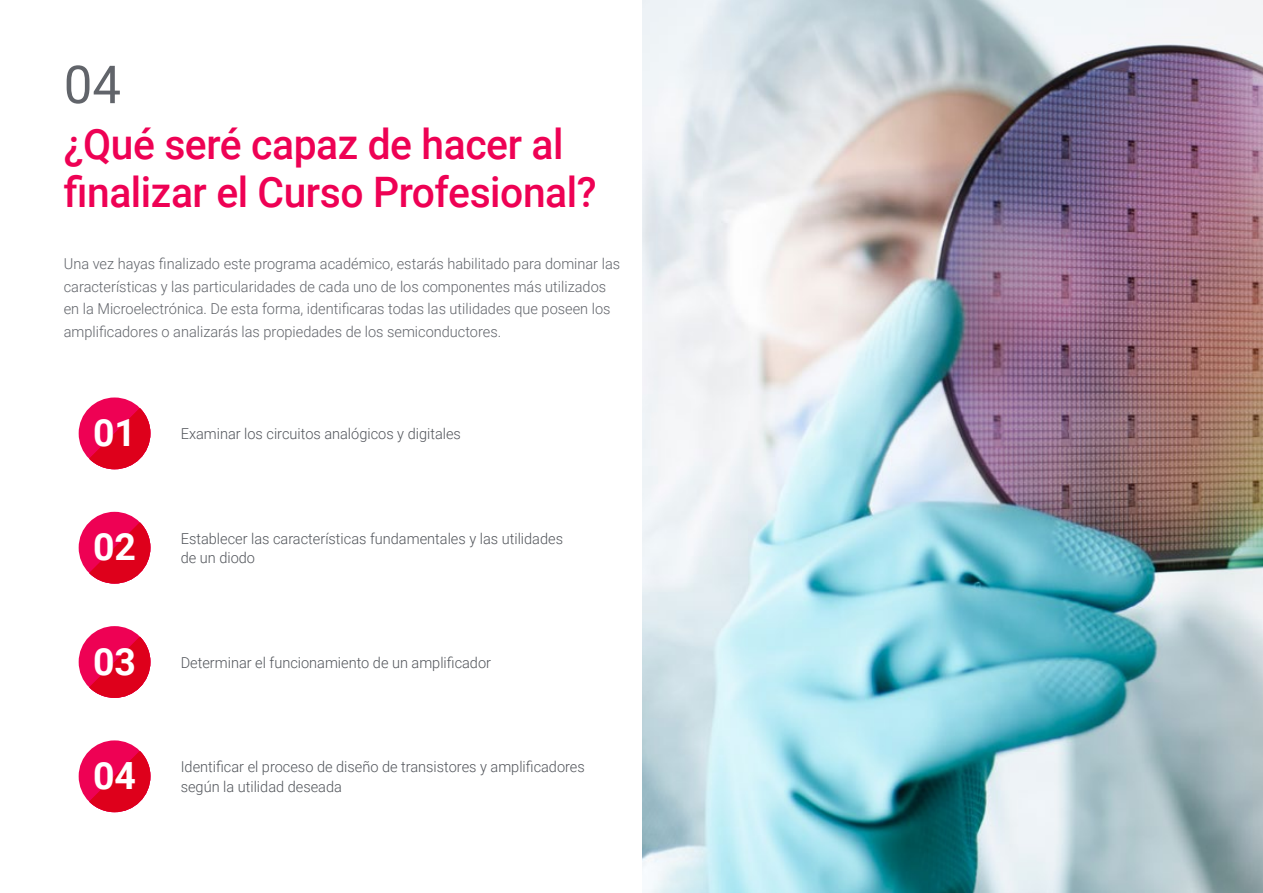
<style>
.page{position:relative;width:1263px;height:893px;background:#fff}
.page>*{position:absolute;margin:0;border:0;box-sizing:border-box;transform-origin:0 0}
.t1{font:52.5px "Roboto";color:#61646a}
.t2{font:500 42px/48px "Roboto";letter-spacing:-.01em;color:#ee0154}
.t3{font:700 37.5px "Roboto";color:#fff}
.t4{font:300 15px/22.5px "Roboto";color:#61646a}
.t5{font:300 15px/19.5px "Roboto";color:#52555b}
</style>
<div class="page">
<div style="left:79px;top:512px;width:71px;height:72px;background:#ee0154;border-radius:50%"></div>
<svg style="left:89px;top:522px;width:61px;height:62px"></svg>
<div style="left:79px;top:740px;width:71px;height:72px;background:#ee0154;border-radius:50%"></div>
<svg style="left:89px;top:751px;width:61px;height:61px"></svg>
<div style="left:79px;top:626px;width:71px;height:72px;background:#ee0154;border-radius:50%"></div>
<svg style="left:89px;top:637px;width:61px;height:61px"></svg>
<div style="left:79px;top:397px;width:71px;height:72px;background:#ee0154;border-radius:50%"></div>
<svg style="left:89px;top:408px;width:61px;height:61px"></svg>
<img style="left:642px;top:0;width:621px;height:893px">
<h1 class="t1" style="left:64px;top:48px;width:59px">04</h1>
<h2 class="t2" style="left:64px;top:119px;width:534px">¿Qué seré capaz de hacer al finalizar el Curso Profesional?</h2>
<p class="t4" style="left:64px;top:252px;width:558px">Una vez hayas finalizado este programa académico, estarás habilitado para dominar las características y las particularidades de cada uno de los componentes más utilizados en la Microelectrónica. De esta forma, identificaras todas las utilidades que poseen los amplificadores o analizarás las propiedades de los semiconductores.</p>
<h3 class="t3" style="left:93px;top:407px;width:45px">01</h3>
<p class="t5" style="left:181px;top:423px;width:282px">Examinar los circuitos analógicos y digitales</p>
<h3 class="t3" style="left:93px;top:521px;width:45px">02</h3>
<p class="t5" style="left:181px;top:528px;width:384px">Establecer las características fundamentales y las utilidades de un diodo</p>
<h3 class="t3" style="left:93px;top:635px;width:45px">03</h3>
<p class="t5" style="left:181px;top:652px;width:312px">Determinar el funcionamiento de un amplificador</p>
<h3 class="t3" style="left:93px;top:749px;width:45px">04</h3>
<p class="t5" style="left:181px;top:756px;width:406px">Identificar el proceso de diseño de transistores y amplificadores según la utilidad deseada</p>
</div>
